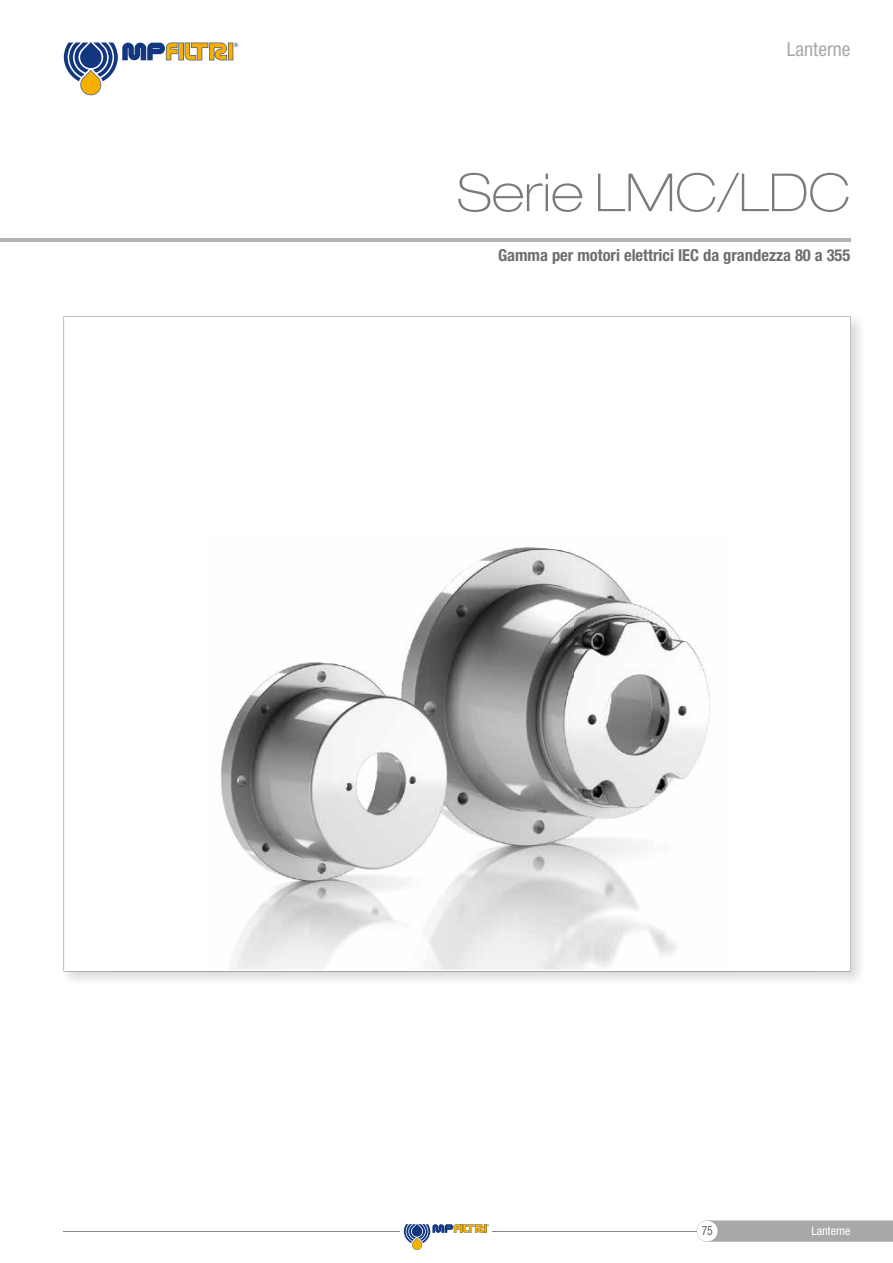
<style>
.page{position:relative;width:893px;height:1263px;background:#fff}
.page>*{position:absolute;margin:0;border:0;box-sizing:border-box;transform-origin:0 0}
.t1{font:100 expanded 52.5px "Helvetica Neue LT Std";color:#7b7b7b}
.t2{font:condensed 19.5px "Helvetica Neue LT Std";color:#a8a8a6}
.t3{font:700 condensed 16.5px "Helvetica Neue LT Std";color:#6e6e6e}
.t4{font:condensed 12.75px "Helvetica Neue LT Std";color:#636362;scale:.92 1}
.t5{font:condensed 12px "Helvetica Neue LT Std";color:#fff}
</style>
<div class="page">
<img style="left:814px;top:363px;width:47px;height:618px">
<svg style="left:64px;top:316px;width:786px;height:655px"></svg>
<hr style="left:0;top:238px;width:850px;height:3px;background:#b2b2b2">
<img style="left:212px;top:534px;width:519px;height:435px">
<svg style="left:64px;top:42px;width:174px;height:53px"></svg>
<hr style="left:64px;top:1231px;width:641px;height:1px;background:#878786">
<svg style="left:697px;top:1220px;width:196px;height:22px;background:#b2b2b0"></svg>
<svg style="left:404px;top:1224px;width:85px;height:26px"></svg>
<p class="t2" style="left:787px;top:38px;width:65px">Lanterne</p>
<h1 class="t1" style="left:457px;top:161px;width:395px">Serie LMC/LDC</h1>
<p class="t3" style="left:498px;top:245px;width:354px">Gamma per motori elettrici IEC da grandezza 80 a 355</p>
<p class="t4" style="left:702px;top:1223px;width:14px">75</p>
<p class="t5" style="left:811px;top:1223px;width:41px">Lanterne</p>
</div>
